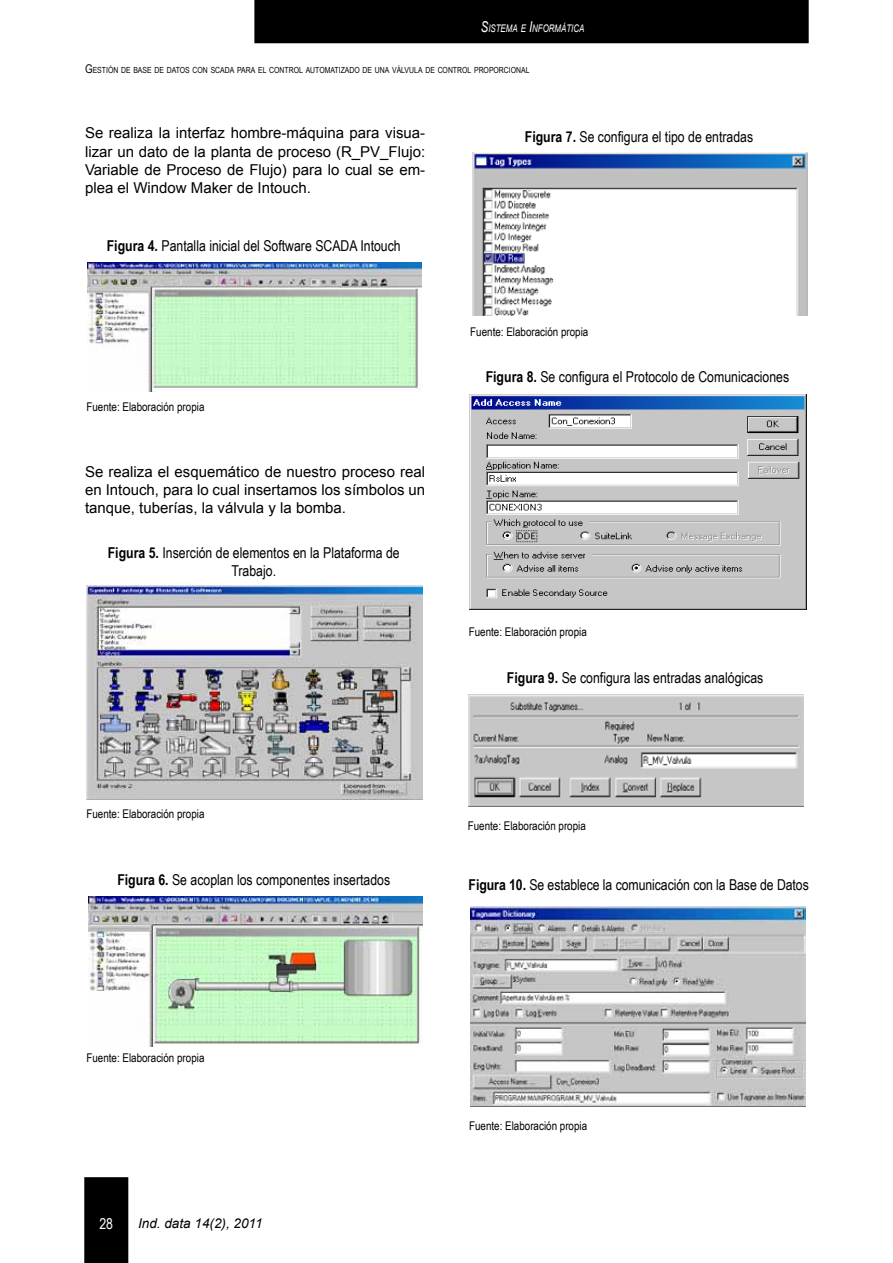
<style>
.page{position:relative;width:893px;height:1263px;background:#fff}
.page>*{position:absolute;margin:0;border:0;box-sizing:border-box;transform-origin:0 0}
.t1{font:15px/18px "Arial Narrow";color:#000;text-align:center}
.t2{font:15px/18px "Arial";color:#000;text-align:justify}
.t3{font:15px "Arial Narrow";color:#fff}
.t4{font:italic 13.5px "Arial";color:#000}
.t5{font:12px "Arial Narrow";color:#000}
.t6{font:italic 10.5px "Arial";color:#fff;scale:.75 1}
.t7{font:8.4px "Arial Narrow";color:#000}
.s1{font-size:15px}
.s2{font-size:12px}
.s3{font-weight:700}
</style>
<div class="page">
<div style="left:84px;top:1177px;width:44px;height:86px;background:#000"></div>
<div style="left:254px;top:0;width:555px;height:43px;background:#000"></div>
<img style="left:87px;top:262px;width:334px;height:129px">
<img style="left:86px;top:585px;width:337px;height:215px">
<img style="left:88px;top:896px;width:334px;height:150px">
<img style="left:472px;top:152px;width:336px;height:163px">
<img style="left:469px;top:394px;width:337px;height:215px">
<img style="left:468px;top:694px;width:335px;height:113px">
<img style="left:471px;top:906px;width:335px;height:200px">
<p class="t6" style="left:481px;top:22px;width:140px"><span class="s1">S</span>ISTEMA E <span class="s1">I</span>NFORMÁTICA</p>
<p class="t7" style="left:85px;top:63px;width:446px"><span class="s2">G</span>ESTIÓN DE BASE DE DATOS CON SCADA PARA EL CONTROL AUTOMATIZADO DE UNA VÁLVULA DE CONTROL PROPORCIONAL</p>
<p class="t2" style="left:85px;top:124px;width:342px">Se realiza la interfaz hombre-máquina para visua&shy;lizar un dato de la planta de proceso (R_PV_Flujo:<br>Variable de Proceso de Flujo) para lo cual se em&shy;plea el Window Maker de Intouch.</p>
<p class="t1" style="left:107px;top:236px;width:295px"><span class="s3">Figura 4.</span> Pantalla inicial del Software SCADA Intouch</p>
<p class="t5" style="left:86px;top:398px;width:120px">Fuente: Elaboración propia</p>
<p class="t2" style="left:85px;top:463px;width:342px">Se realiza el esquemático de nuestro proceso real en Intouch, para lo cual insertamos los símbolos un tanque, tuberías, la válvula y la bomba.</p>
<p class="t1" style="left:108px;top:543px;width:293px"><span class="s3">Figura 5.</span> Inserción de elementos en la Plataforma de<br>Trabajo.</p>
<p class="t1" style="left:525px;top:127px;width:230px"><span class="s3">Figura 7.</span> Se configura el tipo de entradas</p>
<p class="t5" style="left:470px;top:323px;width:120px">Fuente: Elaboración propia</p>
<p class="t1" style="left:486px;top:367px;width:305px"><span class="s3">Figura 8.</span> Se configura el Protocolo de Comunicaciones</p>
<p class="t5" style="left:469px;top:623px;width:120px">Fuente: Elaboración propia</p>
<p class="t1" style="left:507px;top:668px;width:258px"><span class="s3">Figura 9.</span> Se configura las entradas analógicas</p>
<p class="t5" style="left:86px;top:805px;width:120px">Fuente: Elaboración propia</p>
<p class="t1" style="left:117px;top:870px;width:274px"><span class="s3">Figura 6.</span> Se acoplan los componentes insertados</p>
<p class="t5" style="left:468px;top:817px;width:120px">Fuente: Elaboración propia</p>
<p class="t1" style="left:469px;top:875px;width:342px"><span class="s3">Figura 10.</span> Se establece la comunicación con la Base de Datos</p>
<p class="t5" style="left:86px;top:1049px;width:120px">Fuente: Elaboración propia</p>
<p class="t3" style="left:99px;top:1213px;width:15px">28</p>
<p class="t4" style="left:138px;top:1215px;width:126px">Ind. data 14(2), 2011</p>
<p class="t5" style="left:469px;top:1117px;width:120px">Fuente: Elaboración propia</p>
</div>
